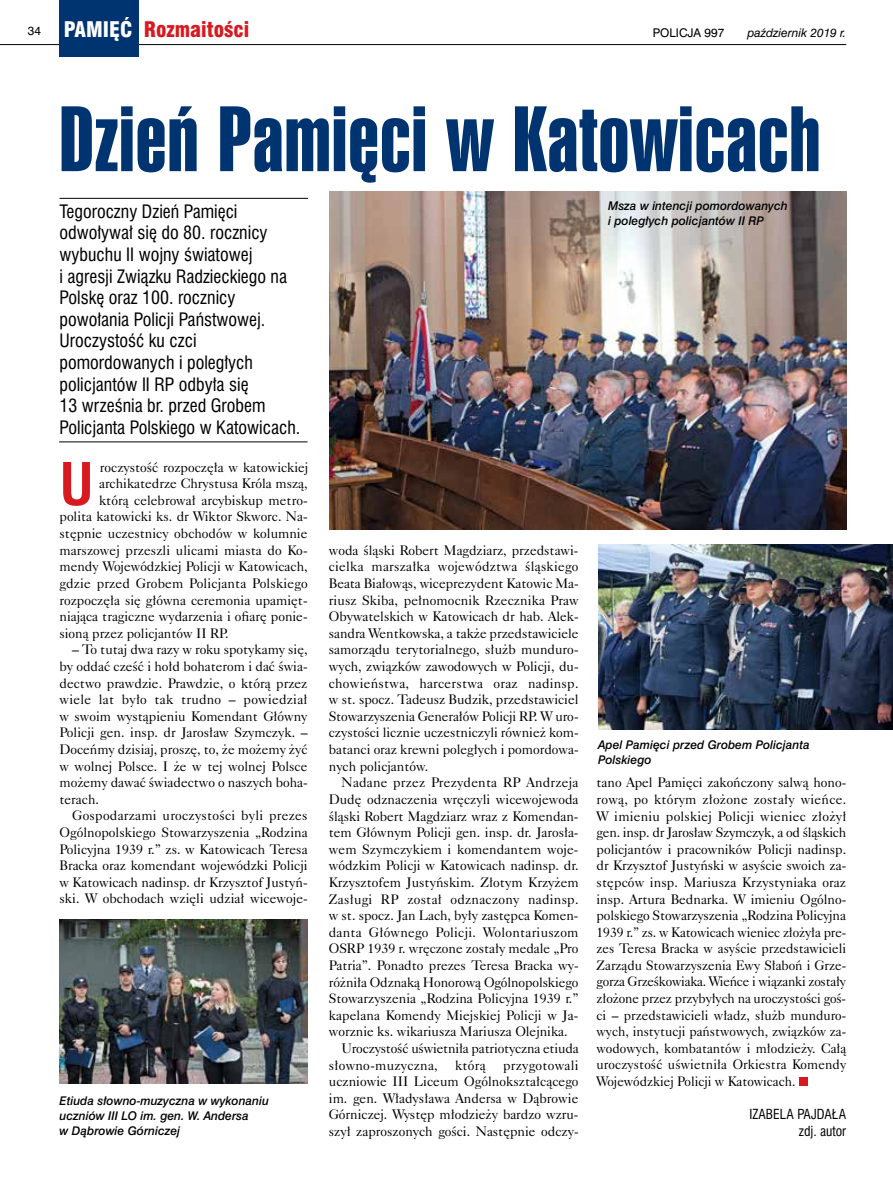
<style>
.page{position:relative;width:893px;height:1191px;background:#fff}
.page>*{position:absolute;margin:0;border:0;box-sizing:border-box;transform-origin:0 0}
.t1{font:90px "Swis 911 X Cm EU";letter-spacing:.015em;color:#003471}
.t2{font:700 57px "Swis 721 Cn EU";color:#d71920}
.t3{font:21px "Swis 721 Blk Cn EU";color:#d71920}
.t4{font:18px/21.6px "Swis 721 Cn EU";color:#000}
.t5{font:13.8px/16.6px "Caslon 540 EU";color:#000;text-align:justify}
.t6{font:13.8px "Caslon 540 EU";letter-spacing:.02em;color:#000}
.t7{font:13.5px/16.6px "Swis 721 Cn EU";color:#000;text-align:right}
.t8{font:italic 12px/15px "Swis 721 Md EU";color:#000}
.t9{font:12px "Swis 721 EU Italic";color:#000}
.t10{font:12px "Swis 721 EU Normal";color:#000}
.s1{font-family:"Swis 721 EU Normal";font-size:12px;color:#000}
.s2{color:#fff}
</style>
<div class="page">
<hr style="left:0;top:44px;width:846px;height:1px;background:#000">
<div style="left:60px;top:0;width:79px;height:57px;background:#003471"></div>
<div style="left:799px;top:1077px;width:8px;height:9px;background:#d71920"></div>
<img style="left:60px;top:919px;width:248px;height:164px">
<img style="left:330px;top:191px;width:516px;height:338px">
<img style="left:598px;top:544px;width:295px;height:186px">
<hr style="left:60px;top:198px;width:248px;height:1px;background:#000">
<hr style="left:59px;top:441px;width:249px;height:1px;background:#000">
<h3 class="t3" style="left:28px;top:16px;width:223px"><span class="s1">34</span> <span class="s2">PAMIĘĆ</span> Rozmaitości</h3>
<p class="t10" style="left:653px;top:25px;width:73px">POLICJA 997</p>
<p class="t9" style="left:747px;top:25px;width:100px">październik 2019 r.</p>
<h1 class="t1" style="left:60px;top:89px;width:762px">Dzień Pamięci w Katowicach</h1>
<p class="t4" style="left:60px;top:200px;width:242px">Tegoroczny Dzień Pamięci odwoływał się do 80. rocznicy wybuchu II wojny światowej<br>i agresji Związku Radzieckiego na<br>Polskę oraz 100. rocznicy powołania Policji Państwowej.<br>Uroczystość ku czci pomordowanych i poległych policjantów II RP odbyła się<br>13 września br. przed Grobem<br>Policjanta Polskiego w Katowicach.</p>
<h2 class="t2" style="left:60px;top:450px;width:35px">U</h2>
<p class="t5" style="left:100px;top:458px;width:210px">roczystość rozpoczęła w katowickiej</p>
<p class="t5" style="left:99px;top:475px;width:210px">archikatedrze Chrystusa Króla mszą,</p>
<p class="t5" style="left:99px;top:492px;width:210px">którą celebrował arcybiskup metro-</p>
<p class="t5" style="left:60px;top:508px;width:250px">polita katowicki ks. dr Wiktor Skworc. Na-</p>
<p class="t5" style="left:60px;top:525px;width:249px">stępnie uczestnicy obchodów w kolumnie</p>
<p class="t5" style="left:60px;top:541px;width:250px">marszowej przeszli ulicami miasta do Ko-</p>
<p class="t5" style="left:60px;top:558px;width:250px">mendy Wojewódzkiej Policji w Katowicach,</p>
<p class="t5" style="left:60px;top:575px;width:250px">gdzie przed Grobem Policjanta Polskiego</p>
<p class="t5" style="left:60px;top:591px;width:250px">rozpoczęła się główna ceremonia upamięt-</p>
<p class="t5" style="left:60px;top:608px;width:249px">niająca tragiczne wydarzenia i ofiarę ponie-</p>
<p class="t5" style="left:60px;top:624px;width:171px">sioną przez policjantów II RP.</p>
<p class="t5" style="left:60px;top:641px;width:250px;text-indent:13px">– To tutaj dwa razy w roku spotykamy się, by oddać cześć i hołd bohaterom i dać świa&shy;dectwo prawdzie. Prawdzie, o którą przez wiele lat było tak trudno – powiedział w swoim wystąpieniu Komendant Główny Policji gen. insp. dr Jarosław Szymczyk. – Doceńmy dzisiaj, proszę, to, że możemy żyć w wolnej Polsce. I że w tej wolnej Polsce możemy dawać świadectwo o naszych boha&shy;terach.</p>
<p class="t5" style="left:60px;top:807px;width:250px;text-indent:13px">Gospodarzami uroczystości byli prezes Ogólnopolskiego Stowarzyszenia „Rodzina Policyjna 1939 r.” zs. w Katowicach Teresa Bracka oraz komendant wojewódzki Policji w Katowicach nadinsp. dr Krzysztof Justyń&shy;ski. W obchodach wzięli udział wicewoje-</p>
<p class="t8" style="left:60px;top:1093px;width:211px">Etiuda słowno-muzyczna w wykonaniu uczniów III LO im. gen. W. Andersa<br>w Dąbrowie Górniczej</p>
<p class="t8" style="left:608px;top:199px;width:181px">Msza w intencji pomordowanych i poległych policjantów II RP</p>
<p class="t5" style="left:329px;top:542px;width:251px">woda śląski Robert Magdziarz, przedstawi&shy;cielka marszałka województwa śląskiego Beata Białowąs, wiceprezydent Katowic Ma&shy;riusz Skiba, pełnomocnik Rzecznika Praw Obywatelskich w Katowicach dr hab. Alek&shy;sandra Wentkowska, a także przedstawiciele samorządu terytorialnego, służb munduro&shy;wych, związków zawodowych w Policji, du&shy;chowieństwa, harcerstwa oraz nadinsp. w st. spocz. Tadeusz Budzik, przedstawiciel Stowarzyszenia Generałów Policji RP. W uro&shy;czystości licznie uczestniczyli również kom&shy;batanci oraz krewni poległych i pomordowa&shy;nych policjantów.</p>
<p class="t5" style="left:342px;top:774px;width:238px">Nadane przez Prezydenta RP Andrzeja</p>
<p class="t5" style="left:329px;top:791px;width:251px">Dudę odznaczenia wręczyli wicewojewoda</p>
<p class="t5" style="left:329px;top:807px;width:251px">śląski Robert Magdziarz wraz z Komendan-</p>
<p class="t5" style="left:329px;top:824px;width:251px">tem Głównym Policji gen. insp. dr. Jarosła-</p>
<p class="t5" style="left:329px;top:840px;width:251px">wem Szymczykiem i komendantem woje-</p>
<p class="t5" style="left:329px;top:857px;width:251px">wódzkim Policji w Katowicach nadinsp. dr.</p>
<p class="t5" style="left:329px;top:874px;width:251px">Krzysztofem Justyńskim. Złotym Krzyżem</p>
<p class="t6" style="left:329px;top:890px;width:251px">Zasługi RP został odznaczony nadinsp.</p>
<p class="t5" style="left:329px;top:907px;width:251px">w st. spocz. Jan Lach, były zastępca Komen-</p>
<p class="t6" style="left:329px;top:923px;width:251px">danta Głównego Policji. Wolontariuszom</p>
<p class="t5" style="left:329px;top:940px;width:251px">OSRP 1939 r. wręczone zostały medale „Pro</p>
<p class="t5" style="left:329px;top:957px;width:251px">Patria”. Ponadto prezes Teresa Bracka wy-</p>
<p class="t5" style="left:329px;top:973px;width:251px">różniła Odznaką Honorową Ogólnopolskiego</p>
<p class="t5" style="left:329px;top:990px;width:251px">Stowarzyszenia „Rodzina Policyjna 1939 r.”</p>
<p class="t5" style="left:329px;top:1006px;width:251px">kapelana Komendy Miejskiej Policji w Ja-</p>
<p class="t5" style="left:329px;top:1023px;width:240px">worznie ks. wikariusza Mariusza Olejnika.</p>
<p class="t5" style="left:342px;top:1040px;width:239px">Uroczystość uświetniła patriotyczna etiuda</p>
<p class="t6" style="left:329px;top:1056px;width:110px">słowno-muzyczna,</p>
<p class="t5" style="left:455px;top:1056px;width:32px">którą</p>
<p class="t5" style="left:329px;top:1056px;width:251px;text-indent:174px">przygotowali uczniowie III Liceum Ogólnokształcącego im. gen. Władysława Andersa w Dąbrowie Górniczej. Występ młodzieży bardzo wzru&shy;szył zaproszonych gości. Następnie odczy-</p>
<p class="t8" style="left:598px;top:737px;width:213px">Apel Pamięci przed Grobem Policjanta<br>Polskiego</p>
<p class="t5" style="left:596px;top:774px;width:251px">tano Apel Pamięci zakończony salwą hono&shy;rową, po którym złożone zostały wieńce.<br>W imieniu polskiej Policji wieniec złożył gen. insp. dr Jarosław Szymczyk, a od śląskich policjantów i pracowników Policji nadinsp. dr Krzysztof Justyński w asyście swoich za&shy;stępców insp. Mariusza Krzystyniaka oraz insp. Artura Bednarka. W imieniu Ogólno&shy;polskiego Stowarzyszenia „Rodzina Policyjna 1939 r.” zs. w Katowicach wieniec złożyła pre&shy;zes Teresa Bracka w asyście przedstawicieli Zarządu Stowarzyszenia Ewy Słaboń i Grze&shy;gorza Grześkowiaka. Wieńce i wiązanki zostały złożone przez przybyłych na uroczystości goś&shy;ci – przedstawicieli władz, służb munduro&shy;wych, instytucji państwowych, związków za&shy;wodowych, kombatantów i młodzieży. Całą uroczystość uświetniła Orkiestra Komendy Wojewódzkiej Policji w Katowicach.</p>
<p class="t7" style="left:750px;top:1105px;width:98px">IZABELA PAJDAŁA zdj. autor</p>
</div>
